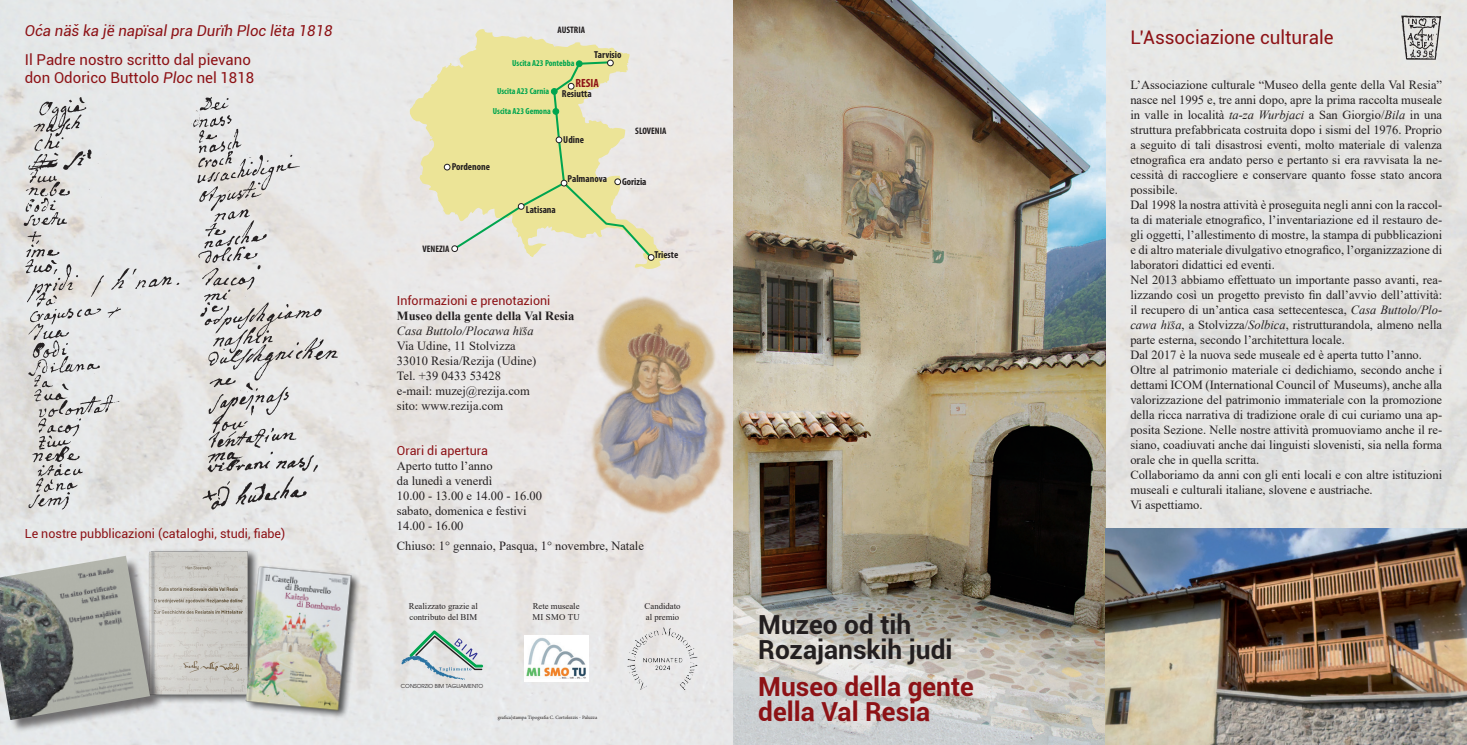
<style>
.page{position:relative;width:1467px;height:745px;background:#fff}
.page>*{position:absolute;margin:0;border:0;box-sizing:border-box;transform-origin:0 0}
.t1{font:700 26.25px/25px "Roboto";color:#8d1216}
.t2{font:700 26.25px/25px "Roboto";color:#231f20}
.t3{font:18.75px "Roboto";color:#8d1216}
.t4{font:15px/18px "Roboto";color:#8d1216}
.t5{font:italic 15px "Roboto";color:#8d1216}
.t6{font:12.5px/15px "Times New Roman";color:#231f20}
.t7{font:12.5px "Roboto";color:#8d1216}
.t8{font:700 12.5px "Times New Roman";color:#231f20}
.t9{font:italic 12.5px "Times New Roman";color:#231f20}
.t10{font:700 condensed 11.88px "Myriad Pro";color:#8d1216}
.t11{font:700 condensed 10.12px "Myriad Pro";color:#231f20}
.t12{font:700 condensed 9.5px "Myriad Pro";color:#231f20}
.t13{font:8.75px/10.5px "Times New Roman";color:#231f20}
.t14{font:700 condensed 8.75px "Myriad Pro";color:#00a54f}
.t15{font:5.5px "Avalon Plain";color:#231f20}
.t16{font:5px "Minion Pro";color:#231f20}
.s1{font-style:italic}
</style>
<div class="page">
<img style="left:0;top:0;width:1467px;height:744px">
<img style="left:733px;top:0;width:373px;height:744px">
<svg style="left:410px;top:28px;width:257px;height:241px;fill:#eae7e5"></svg>
<svg style="left:444px;top:60px;width:210px;height:200px"></svg>
<img style="left:192px;top:96px;width:167px;height:419px">
<img style="left:24px;top:92px;width:164px;height:419px">
<img style="left:1399px;top:12px;width:43px;height:51px">
<img style="left:1106px;top:528px;width:361px;height:216px">
<img style="left:572px;top:288px;width:165px;height:235px">
<svg style="left:401px;top:630px;width:82px;height:49px"></svg>
<img style="left:622px;top:622px;width:81px;height:80px">
<img style="left:524px;top:635px;width:64px;height:46px">
<img style="left:136px;top:542px;width:125px;height:167px">
<img style="left:236px;top:557px;width:130px;height:169px">
<div style="left:0;top:556px;width:164px;height:177px;background:#231f20;opacity:.6"></div>
<img style="left:0;top:555px;width:150px;height:164px">
<p class="t5" style="left:25px;top:20px;width:309px">Oća näš ka jë napïsal pra Durïh Ploc lëta 1818</p>
<p class="t4" style="left:25px;top:50px;width:231px">Il Padre nostro scritto dal pievano don Odorico Buttolo <span class="s1">Ploc</span> nel 1818</p>
<p class="t7" style="left:25px;top:524px;width:262px">Le nostre pubblicazioni (cataloghi, studi, fiabe)</p>
<p class="t12" style="left:558px;top:24px;width:29px">AUSTRIA</p>
<p class="t14" style="left:512px;top:57px;width:64px">Uscita A23 Pontebba</p>
<p class="t11" style="left:594px;top:48px;width:29px">Tarvisio</p>
<p class="t14" style="left:497px;top:85px;width:54px">Uscita A23 Carnia</p>
<p class="t14" style="left:493px;top:105px;width:60px">Uscita A23 Gemona</p>
<p class="t11" style="left:452px;top:160px;width:40px">Pordenone</p>
<p class="t10" style="left:576px;top:75px;width:25px">RESIA</p>
<p class="t11" style="left:562px;top:87px;width:31px">Resiutta</p>
<p class="t12" style="left:635px;top:125px;width:33px">SLOVENIA</p>
<p class="t11" style="left:563px;top:133px;width:22px">Udine</p>
<p class="t11" style="left:568px;top:172px;width:41px">Palmanova</p>
<p class="t11" style="left:622px;top:175px;width:26px">Gorizia</p>
<p class="t12" style="left:423px;top:242px;width:28px">VENEZIA</p>
<p class="t11" style="left:526px;top:203px;width:31px">Latisana</p>
<p class="t11" style="left:654px;top:248px;width:25px">Trieste</p>
<p class="t7" style="left:397px;top:291px;width:155px">Informazioni e prenotazioni</p>
<p class="t8" style="left:397px;top:306px;width:179px">Museo della gente della Val Resia</p>
<p class="t9" style="left:397px;top:322px;width:138px">Casa Buttolo/Plocawa hïša</p>
<p class="t6" style="left:397px;top:337px;width:141px">Via Udine, 11 Stolvizza<br>33010 Resia/Rezija (Udine)<br>Tel. +39 0433 53428 e-mail: muzej@rezija.com sito: www.rezija.com</p>
<p class="t7" style="left:397px;top:441px;width:93px">Orari di apertura</p>
<p class="t6" style="left:397px;top:457px;width:147px">Aperto tutto l’anno<br>da lunedì a venerdì<br>10.00 - 13.00 e 14.00 - 16.00 sabato, domenica e festivi<br>14.00 - 16.00</p>
<p class="t6" style="left:397px;top:537px;width:249px">Chiuso: 1° gennaio, Pasqua, 1° novembre, Natale</p>
<p class="t13" style="left:409px;top:600px;width:71px">Realizzato grazie al contributo del BIM</p>
<p class="t13" style="left:645px;top:600px;width:37px">Candidato al premio</p>
<p class="t13" style="left:532px;top:600px;width:49px">Rete museale mi smo</p>
<p class="t13" style="left:568px;top:610px;width:7px">tu</p>
<p class="t15" style="left:401px;top:682px;width:84px">CONSORZIO BIM TAGLIAMENTO</p>
<p class="t16" style="left:498px;top:713px;width:101px">grafica|stampa Tipografia C. Cortolezzis - Paluzza</p>
<h1 class="t2" style="left:758px;top:611px;width:196px">Muzeo od tih<br>Rozajanskih judi</h1>
<h1 class="t1" style="left:758px;top:672px;width:217px">Museo della gente della Val Resia</h1>
<h2 class="t3" style="left:1130px;top:24px;width:205px">L’Associazione culturale</h2>
<p class="t6" style="left:1130px;top:77px;width:313px">L’Associazione culturale “Museo della gente della Val Resia” nasce nel 1995 e, tre anni dopo, apre la prima raccolta museale in valle in località <span class="s1">ta-za Wurbjaci</span> a San Giorgio/<span class="s1">Bila</span> in una struttura prefabbricata costruita dopo i sismi del 1976. Proprio a seguito di tali disastrosi eventi, molto materiale di valenza etnografica era andato perso e pertanto si era ravvisata la ne&shy;cessità di raccogliere e conservare quanto fosse stato ancora possibile.<br>Dal 1998 la nostra attività è proseguita negli anni con la raccol&shy;ta di materiale etnografico, l’inventariazione ed il restauro de&shy;gli oggetti, l’allestimento di mostre, la stampa di pubblicazioni e di altro materiale divulgativo etnografico, l’organizzazione di laboratori didattici ed eventi.<br>Nel 2013 abbiamo effettuato un importante passo avanti, rea&shy;lizzando così un progetto previsto fin dall’avvio dell’attività: il recupero di un’antica casa settecentesca, <span class="s1">Casa Buttolo/Plo&shy;cawa hïša</span>, a Stolvizza/<span class="s1">Solbica</span>, ristrutturandola, almeno nella parte esterna, secondo l’architettura locale.<br>Dal 2017 è la nuova sede museale ed è aperta tutto l’anno.<br>Oltre al patrimonio materiale ci dedichiamo, secondo anche i dettami ICOM (International Council of Museums), anche alla valorizzazione del patrimonio immateriale con la promozione della ricca narrativa di tradizione orale di cui curiamo una ap&shy;posita Sezione. Nelle nostre attività promuoviamo anche il re&shy;siano, coadiuvati anche dai linguisti slovenisti, sia nella forma orale che in quella scritta.<br>Collaboriamo da anni con gli enti locali e con altre istituzioni museali e culturali italiane, slovene e austriache.<br>Vi aspettiamo.</p>
</div>
